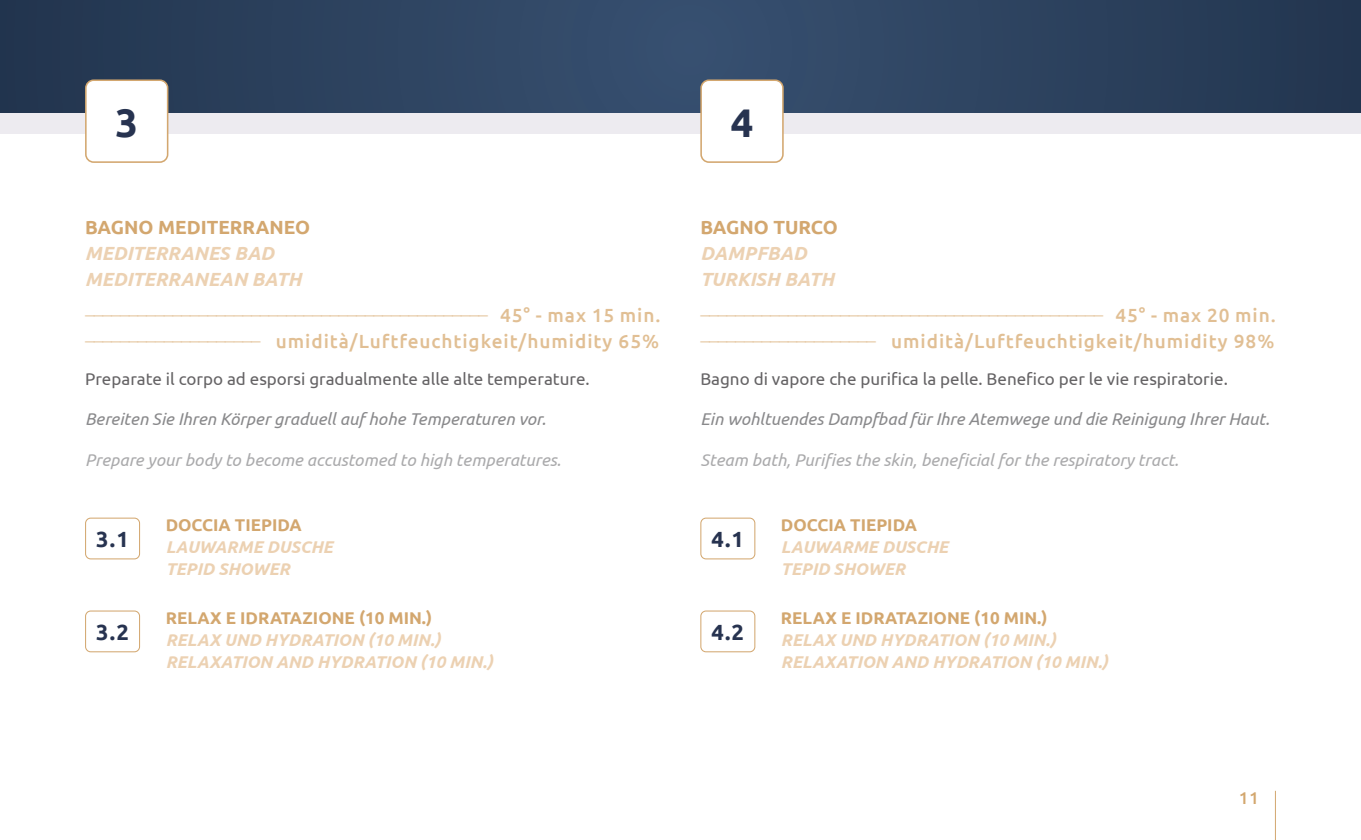
<style>
.page{position:relative;width:1361px;height:840px;background:#fff}
.page>*{position:absolute;margin:0;border:0;box-sizing:border-box;transform-origin:0 0}
.t1{font:700 40px "Ubuntu";color:#273350}
.t2{font:700 22px "Ubuntu";color:#273350}
.t3{font:700 19px "Myriad Pro";color:#e1bf94}
.t4{font:500 19px "Ubuntu";letter-spacing:.05em;color:#e1bf94}
.t5{font:italic 700 19px/26px "Ubuntu";color:#ecd1b2}
.t6{font:700 19px "Ubuntu";color:#d3a76f}
.t7{font:italic 700 17px/22px "Ubuntu";color:#ecd1b2}
.t8{font:17px "Ubuntu";color:#656365}
.t9{font:italic 17px "Ubuntu";color:#89898b}
.t10{font:italic 17px "Ubuntu";color:#aaaaac}
.t11{font:700 17px "Ubuntu";color:#d3a76f}
.t12{font:500 17px "Ubuntu";color:#d3a76f}
.s1{font-family:"Ubuntu";font-weight:500}
</style>
<div class="page">
<div style="left:0;top:113px;width:1361px;height:21px;background:#edebf0"></div>
<svg style="left:0;top:0;width:1361px;height:113px;background:#2c425f"></svg>
<div style="left:86px;top:80px;width:82px;height:82px;background:#fff;border-radius:8px"></div>
<div style="left:85px;top:79px;width:83px;height:84px;border:2px solid #d3a76f;border-radius:8px"></div>
<div style="left:701px;top:80px;width:82px;height:82px;background:#fff;border-radius:8px"></div>
<div style="left:700px;top:79px;width:84px;height:84px;border:2px solid #d3a76f;border-radius:8px"></div>
<div style="left:85px;top:517px;width:55px;height:42px;border:1px solid #d3a76f;border-radius:5px"></div>
<div style="left:700px;top:517px;width:55px;height:42px;border:1px solid #d3a76f;border-radius:5px"></div>
<div style="left:85px;top:610px;width:55px;height:42px;border:1px solid #d3a76f;border-radius:5px"></div>
<div style="left:700px;top:610px;width:55px;height:42px;border:1px solid #d3a76f;border-radius:5px"></div>
<hr style="left:1275px;top:790px;width:1px;height:49px;background:#d3a76f">
<h1 class="t1" style="left:115px;top:98px;width:24px">3</h1>
<h1 class="t1" style="left:730px;top:98px;width:24px">4</h1>
<p class="t6" style="left:85px;top:215px;width:226px">BAGNO MEDITERRANEO</p>
<p class="t5" style="left:85px;top:240px;width:218px">MEDITERRANES BAD<br>MEDITERRANEAN BATH</p>
<p class="t3" style="left:85px;top:295px;width:577px">______________________________________________ <span class="s1">45° - max 15 min.</span></p>
<p class="t4" style="left:85px;top:329px;width:575px"><sup>____________________</sup> umidità/Luftfeuchtigkeit/humidity 65%</p>
<p class="t8" style="left:85px;top:368px;width:506px">Preparate il corpo ad esporsi gradualmente alle alte temperature.</p>
<p class="t9" style="left:85px;top:409px;width:462px">Bereiten Sie Ihren Körper graduell auf hohe Temperaturen vor.</p>
<p class="t10" style="left:85px;top:449px;width:477px">Prepare your body to become accustomed to high temperatures.</p>
<p class="t6" style="left:700px;top:215px;width:139px">BAGNO TURCO</p>
<p class="t5" style="left:700px;top:240px;width:135px">DAMPFBAD<br>TURKISH BATH</p>
<p class="t3" style="left:700px;top:295px;width:577px">______________________________________________ <span class="s1">45° - max 20 min.</span></p>
<p class="t4" style="left:700px;top:329px;width:575px"><sup>____________________</sup> umidità/Luftfeuchtigkeit/humidity 98%</p>
<p class="t8" style="left:700px;top:368px;width:529px">Bagno di vapore che purifica la pelle. Benefico per le vie respiratorie.</p>
<p class="t9" style="left:700px;top:409px;width:571px">Ein wohltuendes Dampfbad für Ihre Atemwege und die Reinigung Ihrer Haut.</p>
<p class="t10" style="left:700px;top:449px;width:480px">Steam bath, Purifies the skin, beneficial for the respiratory tract.</p>
<p class="t11" style="left:166px;top:514px;width:138px">DOCCIA TIEPIDA</p>
<p class="t7" style="left:166px;top:535px;width:169px">LAUWARME DUSCHE<br>TEPID SHOWER</p>
<p class="t2" style="left:96px;top:525px;width:34px">3.1</p>
<p class="t2" style="left:711px;top:525px;width:34px">4.1</p>
<p class="t11" style="left:166px;top:607px;width:268px">RELAX E IDRATAZIONE (10 MIN.)</p>
<p class="t7" style="left:166px;top:628px;width:328px">RELAX UND HYDRATION (10 MIN.)<br>RELAXATION AND HYDRATION (10 MIN.)</p>
<p class="t2" style="left:96px;top:618px;width:34px">3.2</p>
<p class="t2" style="left:711px;top:618px;width:34px">4.2</p>
<p class="t11" style="left:781px;top:514px;width:138px">DOCCIA TIEPIDA</p>
<p class="t7" style="left:781px;top:535px;width:169px">LAUWARME DUSCHE<br>TEPID SHOWER</p>
<p class="t11" style="left:781px;top:607px;width:268px">RELAX E IDRATAZIONE (10 MIN.)</p>
<p class="t7" style="left:781px;top:628px;width:328px">RELAX UND HYDRATION (10 MIN.)<br>RELAXATION AND HYDRATION (10 MIN.)</p>
<p class="t12" style="left:1238px;top:786px;width:22px">11</p>
</div>
